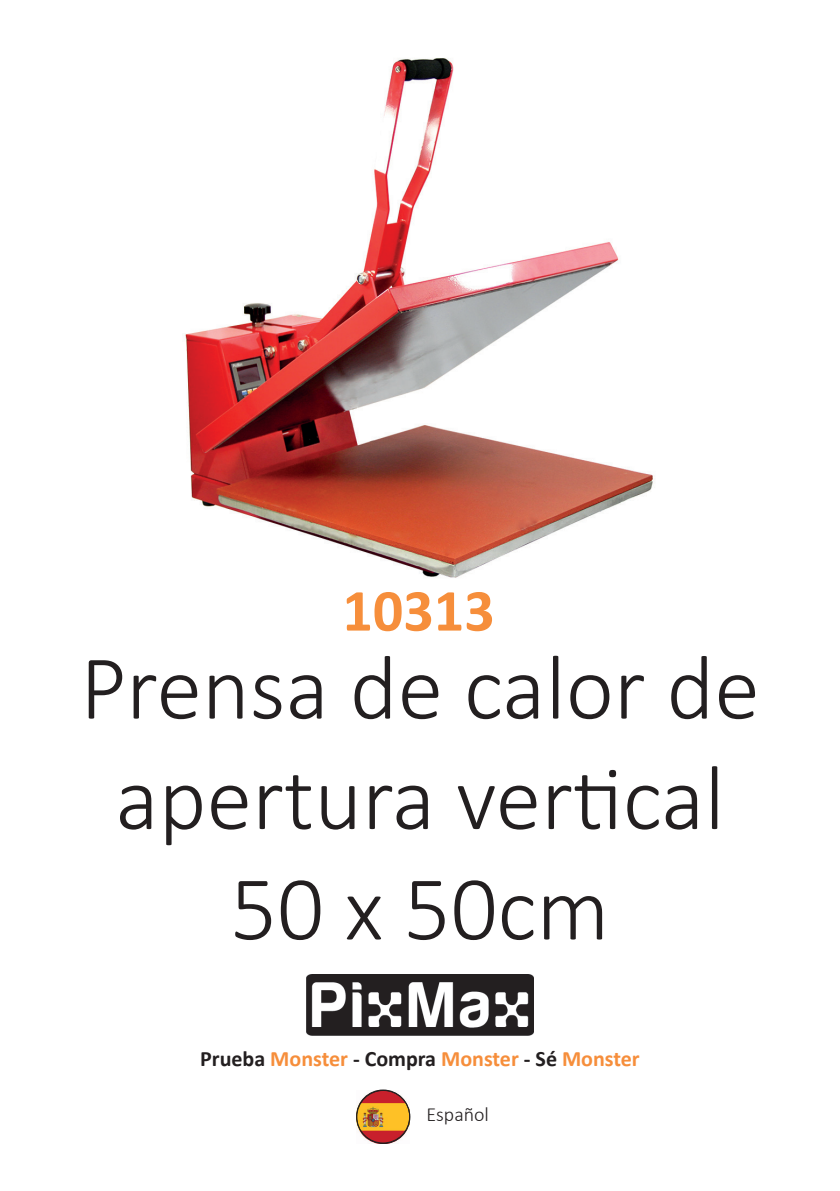
<style>
.page{position:relative;width:840px;height:1191px;background:#fff}
.page>*{position:absolute;margin:0;border:0;box-sizing:border-box;transform-origin:0 0}
.t1{font:300 92px/110.4px "Calibri";color:#231f20;text-align:center}
.t2{font:700 60px "Calibri";color:#f68e3b}
.t3{font:700 22px "Calibri";color:#f68e3b}
.t4{font:300 20px "Calibri";color:#231f20}
.s1{color:#231f20}
</style>
<div class="page">
<img style="left:306px;top:974px;width:227px;height:61px">
<img style="left:185px;top:58px;width:469px;height:520px">
<img style="left:356px;top:1091px;width:54px;height:52px">
<div style="left:356px;top:1089px;width:54px;height:54px;border:1px solid #231f20;border-radius:50%"></div>
<p class="t2" style="left:342px;top:572px;width:154px">10313</p>
<p class="t1" style="left:80px;top:632px;width:680px">Prensa de calor de apertura vertical<br>50 x 50cm</p>
<p class="t3" style="left:200px;top:1044px;width:441px"><span class="s1">Prueba</span> Monster <span class="s1">- Compra</span> Monster <span class="s1">- Sé</span> Monster</p>
<p class="t4" style="left:426px;top:1101px;width:64px">Español</p>
</div>
